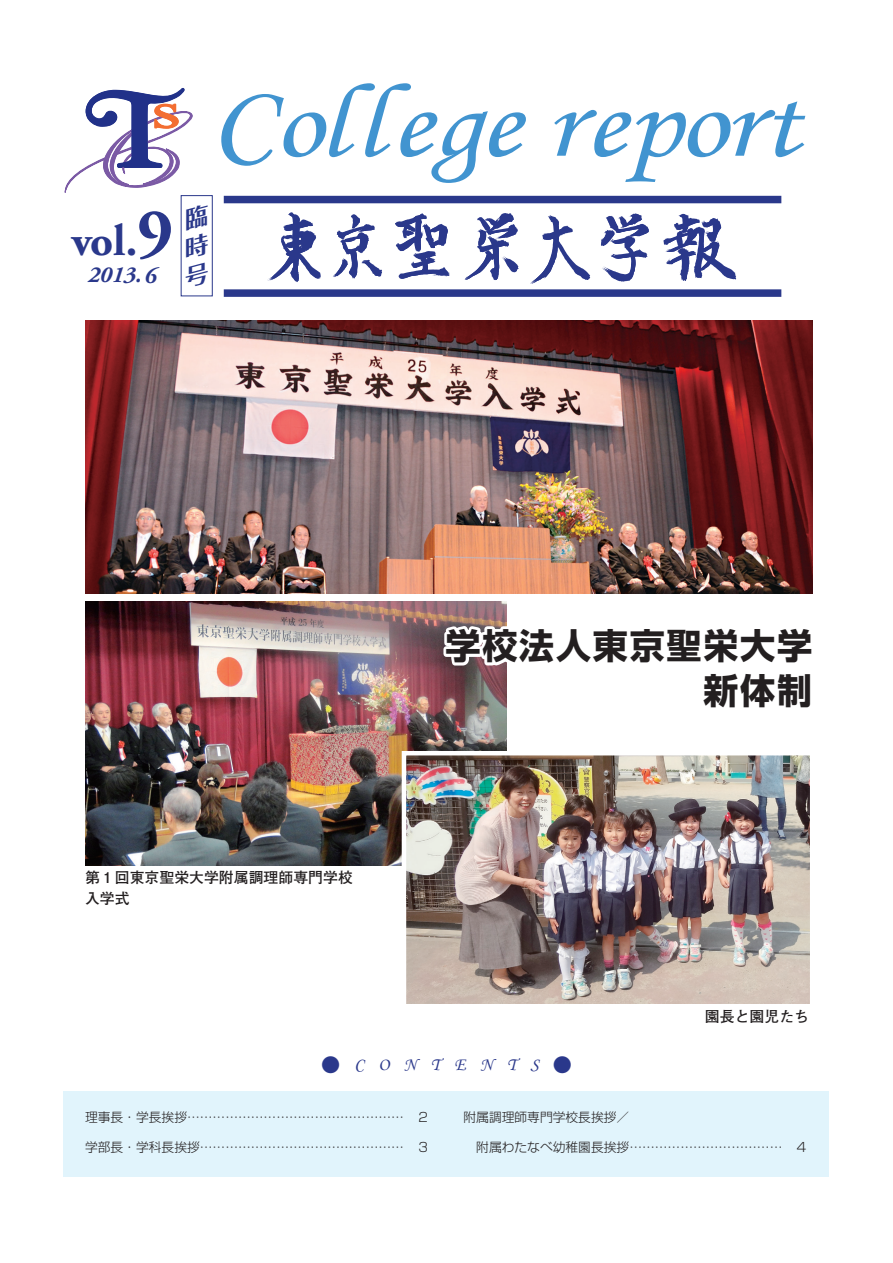
<style>
.page{position:relative;width:893px;height:1263px;background:#fff}
.page>*{position:absolute;margin:0;border:0;box-sizing:border-box;transform-origin:0 0}
.t1{font:105.3px "Monotype Corsiva";letter-spacing:.01em;color:#4194d0;scale:1.15 1}
.t2{font:700 44.7px "Adobe Garamond Pro";color:#2a388b}
.t3{font:700 35.1px/44.7px "Shin Go Pr 6 N";letter-spacing:.05em;color:#231f20;text-align:right}
.t4{font:italic 700 22.95px "Adobe Garamond Pro";color:#2a388b}
.t5{font:18px "Monotype Corsiva";letter-spacing:.8em;color:#2a388b}
.t6{font:700 14.85px/21.3px "Futo Go B101 Pr 6 N";color:#231f20}
.t7{font:300 12.75px "Shin Go Pr 6 N";color:#231f20}
.s1{font-size:68.85px}
.s2{font-family:"Ryumin Pr 6 N";font-size:19.2px}
</style>
<div class="page">
<div style="left:64px;top:1092px;width:765px;height:85px;background:#e1f4fc"></div>
<svg style="left:64px;top:88px;width:129px;height:105px"></svg>
<div style="left:224px;top:196px;width:557px;height:7px;background:#2a388b"></div>
<div style="left:224px;top:289px;width:557px;height:8px;background:#2a388b"></div>
<img style="left:268px;top:212px;width:469px;height:70px">
<div style="left:181px;top:195px;width:32px;height:101px;border:1px solid #2a388b"></div>
<img style="left:85px;top:320px;width:727px;height:273px">
<img style="left:85px;top:602px;width:421px;height:263px">
<img style="left:407px;top:756px;width:402px;height:247px">
<div style="left:402px;top:751px;width:412px;height:257px;border:4px solid #fff"></div>
<img style="left:439px;top:608px;width:68px;height:107px">
<h2 class="t2" style="left:71px;top:215px;width:103px">vol.<span class="s1">9</span></h2>
<h3 class="t4" style="left:88px;top:262px;width:70px">2013.6</h3>
<h1 class="t1" style="left:210px;top:60px;width:515px">College report</h1>
<h3 class="t3" style="left:446px;top:623px;width:368px">学校法人東京聖栄大学新体制</h3>
<p class="t6" style="left:85px;top:866px;width:269px">第１回東京聖栄大学附属調理師専門学校入学式</p>
<h3 class="t5" style="left:321px;top:1053px;width:252px"><span class="s2">●</span>CONTENTS<span class="s2">●</span></h3>
<p class="t6" style="left:705px;top:1005px;width:106px">園長と園児たち</p>
<p class="t7" style="left:85px;top:1107px;width:346px">理事長・学長挨拶…………………………………………… ２</p>
<p class="t7" style="left:85px;top:1136px;width:346px">学部長・学科長挨拶………………………………………… ３</p>
<p class="t7" style="left:463px;top:1107px;width:167px">附属調理師専門学校長挨拶／</p>
<p class="t7" style="left:463px;top:1136px;width:346px">　附属わたなべ幼稚園長挨拶……………………………… ４</p>
</div>
